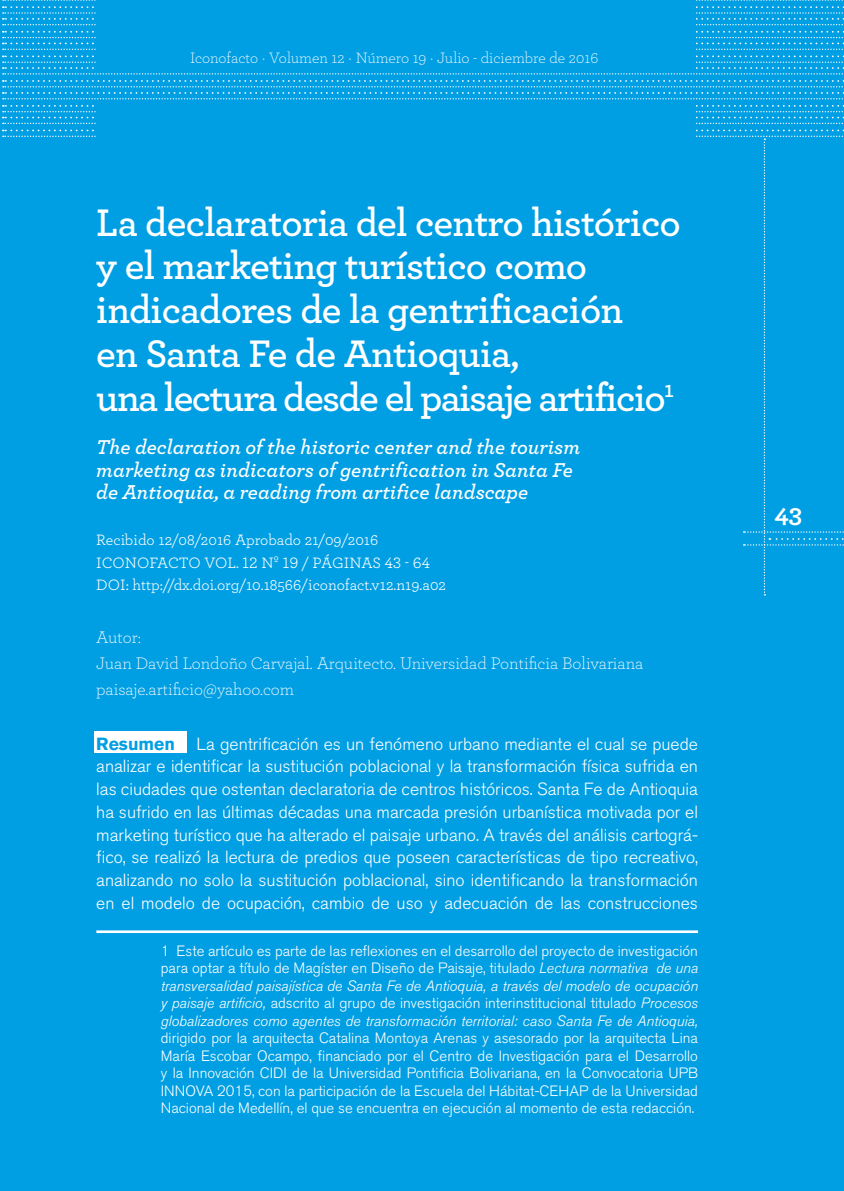
<style>
.page{position:relative;width:844px;height:1191px;background:#fff}
.page>*{position:absolute;margin:0;border:0;box-sizing:border-box;transform-origin:0 0}
.t1{font:600 40.25px/43.8px "Archer Pro";letter-spacing:-.02em;color:#fff}
.t2{font:700 26.25px "Archer Pro";color:#fff}
.t3{font:italic 600 21px/22.8px "Archer Pro";color:#fff}
.t4{font:300 17.5px/22.8px "Akzidenz Grotesk BQ";color:#fff;text-align:justify}
.t5{font:300 17.5px/26.2px "Archer Pro";color:#fff}
.t6{font:15.75px/22.8px "Archer Pro";color:#fff}
.t7{font:300 15.75px "Archer Pro";color:#fff}
.t8{font:italic 300 14.88px/17.5px "Akzidenz Grotesk BQ";color:#fff;text-align:justify}
.t9{font:300 14.88px/17.5px "Akzidenz Grotesk BQ";color:#fff;text-align:justify}
.s1{font-weight:700;color:#009fe3}
.s2{font-style:normal}
</style>
<div class="page">
<div style="left:0;top:0;width:843px;height:1191px;background:#009fe3"></div>
<svg style="left:3px;top:0;width:841px;height:25px"></svg>
<svg style="left:3px;top:105px;width:841px;height:19px"></svg>
<svg style="left:3px;top:31px;width:841px;height:68px"></svg>
<svg style="left:3px;top:130px;width:841px;height:465px"></svg>
<div style="left:94px;top:731px;width:92px;height:21px;background:#fff"></div>
<hr style="left:96px;top:930px;width:601px;height:3px;background:#fff">
<div style="left:96px;top:103px;width:598px;height:63px;background:#009fe3"></div>
<div style="left:96px;top:0;width:598px;height:70px;background:#009fe3"></div>
<p class="t7" style="left:190px;top:48px;width:409px">Iconofacto · Volumen 12 · Número 19 · Julio - diciembre de 2016</p>
<h1 class="t1" style="left:96px;top:198px;width:585px">La declaratoria del centro histórico y el marketing turístico como indicadores de la gentrificación<br>en Santa Fe de Antioquia,<br>una lectura desde el paisaje artificio<sup>1</sup></h1>
<p class="t3" style="left:96px;top:434px;width:485px">The declaration of the historic center and the tourism marketing as indicators of gentrification in Santa Fe de Antioquia, a reading from artifice landscape</p>
<p class="t6" style="left:96px;top:527px;width:351px">Recibido 12/08/2016 Aprobado 21/09/2016<br>ICONOFACTO VOL. 12 Nº 19 / PÁGINAS 43 - 64<br>DOI: http://dx.doi.org/10.18566/iconofact.v12.n19.a02</p>
<p class="t5" style="left:96px;top:623px;width:548px">Autor:<br>Juan David Londoño Carvajal. Arquitecto. Universidad Pontificia Bolivariana paisaje.artificio@yahoo.com</p>
<p class="t4" style="left:96px;top:732px;width:603px"><span class="s1">Resumen</span><sup>1</sup> La gentrificación es un fenómeno urbano mediante el cual se puede analizar e identificar la sustitución poblacional y la transformación física sufrida en las ciudades que ostentan declaratoria de centros históricos. Santa Fe de Antioquia ha sufrido en las últimas décadas una marcada presión urbanística motivada por el marketing turístico que ha alterado el paisaje urbano. A través del análisis cartográ&shy;fico, se realizó la lectura de predios que poseen características de tipo recreativo, analizando no solo la sustitución poblacional, sino identificando la transformación en el modelo de ocupación, cambio de uso y adecuación de las construcciones</p>
<p class="t8" style="left:161px;top:942px;width:538px"><span class="s2">1 Este artículo es parte de las reflexiones en el desarrollo del proyecto de investigación para optar a título de Magíster en Diseño de Paisaje, titulado</span> Lectura normativa de una transversalidad paisajística de Santa Fe de Antioquia, a través del modelo de ocupación y paisaje artificio, <span class="s2">adscrito al grupo de investigación interinstitucional titulado</span> Procesos globalizadores como agentes de transformación territorial: caso Santa Fe de Antioquia,</p>
<p class="t9" style="left:161px;top:1029px;width:538px">dirigido por la arquitecta Catalina Montoya Arenas y asesorado por la arquitecta Lina María Escobar Ocampo, financiado por el Centro de Investigación para el Desarrollo y la Innovación CIDI de la Universidad Pontificia Bolivariana, en la Convocatoria UPB INNOVA 2015, con la participación de la Escuela del Hábitat-CEHAP de la Universidad Nacional de Medellín, el que se encuentra en ejecución al momento de esta redacción.</p>
<h2 class="t2" style="left:774px;top:492px;width:29px">43</h2>
</div>
